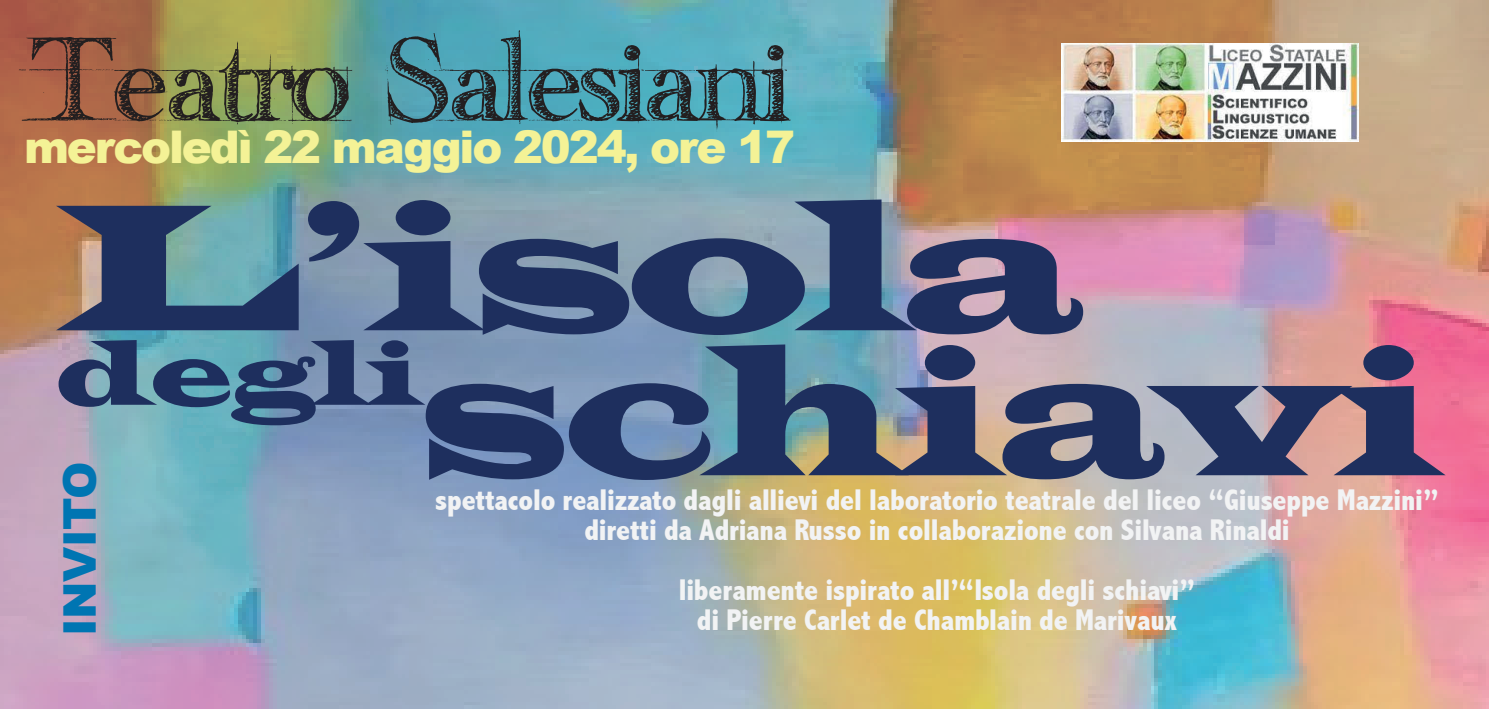
<style>
.page{position:relative;width:1489px;height:709px;background:#fff}
.page>*{position:absolute;margin:0;border:0;box-sizing:border-box;transform-origin:0 0}
.t1{font:186.75px/145px "Latin Wide";letter-spacing:-.035em;color:#1e2f5e}
.t2{font:100px "handwriting draft free version";letter-spacing:-.08em;color:#231f20}
.t3{font:900 45px "Arial";letter-spacing:-.05em;color:#f4f296}
.t4{font:900 45px "Arial";letter-spacing:-.005em;color:#0075b2}
.t5{font:800 condensed 30px/30px "Abadi";letter-spacing:-.005em;color:#f2f3f4;text-align:center}
</style>
<div class="page">
<img style="left:0;top:0;width:1488px;height:709px">
<img style="left:1061px;top:43px;width:297px;height:99px">
<h2 class="t2" style="left:24px;top:27px;width:771px">Teatro Salesiani</h2>
<h3 class="t3" style="left:24px;top:114px;width:772px">mercoledì 22 maggio 2024, ore 17</h3>
<h1 class="t1" style="left:55px;top:193px;width:1386px">L’isola <sup>degli</sup>schiavi</h1>
<p class="t5" style="left:435px;top:484px;width:1004px">spettacolo realizzato dagli allievi del laboratorio teatrale del liceo “Giuseppe Mazzini” diretti da Adriana Russo in collaborazione con Silvana Rinaldi</p>
<p class="t5" style="left:678px;top:574px;width:518px">liberamente ispirato all’“Isola degli schiavi”</p>
<h3 class="t4" style="left:47px;top:636px;width:176px;rotate:-90deg">INVITO</h3>
<p class="t5" style="left:697px;top:604px;width:481px">di Pierre Carlet de Chamblain de Marivaux</p>
</div>
